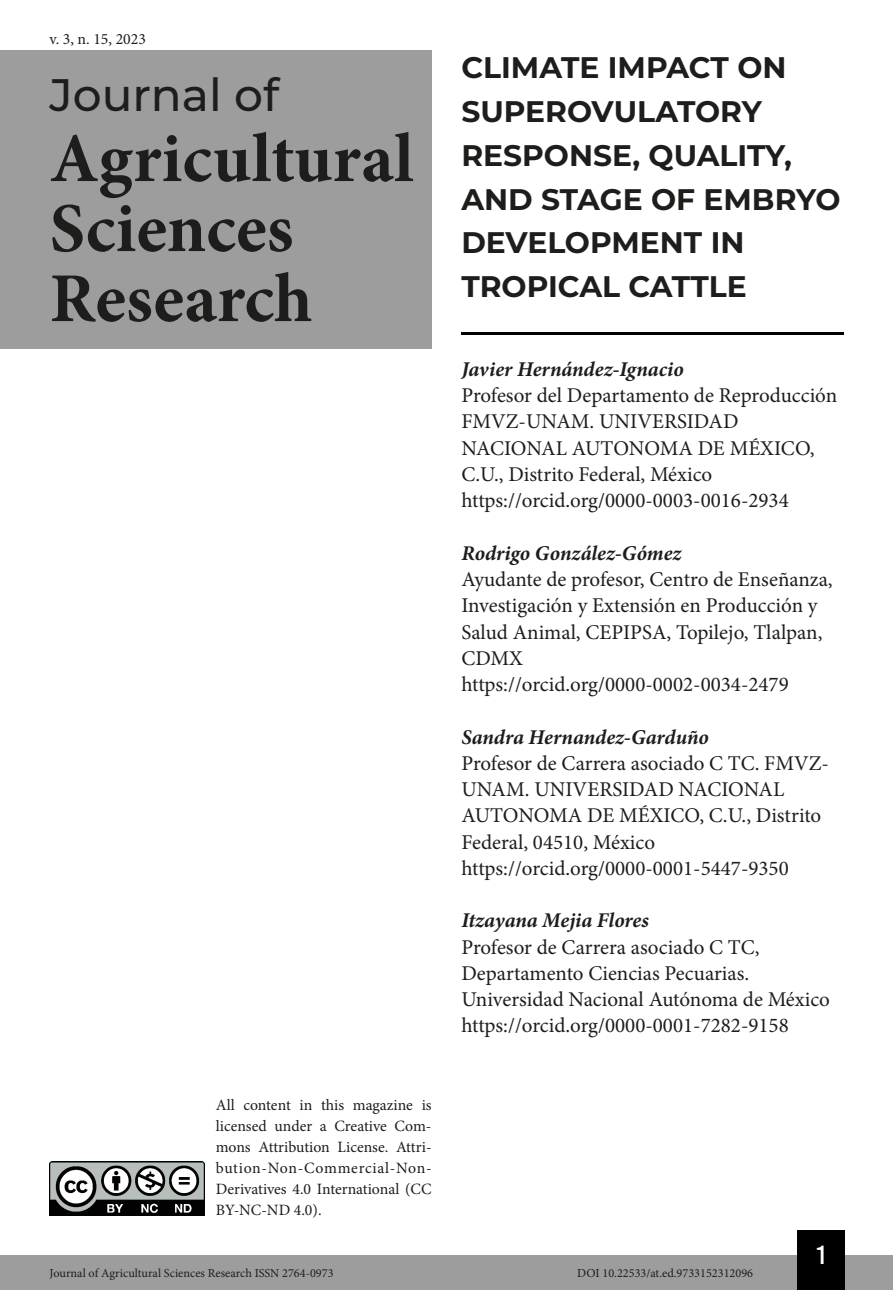
<style>
.page{position:relative;width:893px;height:1290px;background:#fff}
.page>*{position:absolute;margin:0;border:0;box-sizing:border-box;transform-origin:0 0}
.t1{font:700 70px/70px "Minion Pro";color:#1d1d1b}
.t2{font:500 45.5px "Montserrat";color:#1d1d1b}
.t3{font:700 29.75px/43.8px "Montserrat";color:#1d1d1b}
.t4{font:26.25px "Bebas Kai";color:#fff}
.t5{font:21px/26.2px "Minion Pro";color:#1d1d1b}
.t6{font:italic 700 21px "Minion Pro";letter-spacing:-.005em;color:#1d1d1b}
.t7{font:15.75px/21px "Minion Pro";color:#1d1d1b;text-align:justify}
.t8{font:12.25px "Minion Pro";color:#1d1d1b}
</style>
<div class="page">
<div style="left:0;top:1255px;width:893px;height:35px;background:#9d9d9d"></div>
<div style="left:797px;top:1230px;width:48px;height:60px;background:#000"></div>
<img style="left:50px;top:1161px;width:154px;height:54px">
<div style="left:0;top:50px;width:432px;height:298px;background:#9d9d9d"></div>
<hr style="left:461px;top:332px;width:382px;height:3px;background:#000">
<p class="t7" style="left:50px;top:28px;width:98px">v. 3, n. 15, 2023</p>
<h2 class="t2" style="left:50px;top:63px;width:231px">Journal of</h2>
<h1 class="t1" style="left:50px;top:123px;width:366px">Agricultural<br>Sciences<br>Research</h1>
<p class="t7" style="left:216px;top:1095px;width:217px">All content in this magazine is licensed under a Creative Com&shy;mons Attribution License. Attri&shy;bution-Non-Commercial-Non-Derivatives 4.0 International (CC BY-NC-ND 4.0).</p>
<h3 class="t3" style="left:461px;top:44px;width:381px">CLIMATE IMPACT ON<br>SUPEROVULATORY<br>RESPONSE, QUALITY,<br>AND STAGE OF EMBRYO<br>DEVELOPMENT IN<br>TROPICAL CATTLE</h3>
<p class="t6" style="left:461px;top:354px;width:224px">Javier Hernández-Ignacio</p>
<p class="t5" style="left:461px;top:382px;width:377px">Profesor del Departamento de Reproducción FMVZ-UNAM. UNIVERSIDAD NACIONAL AUTONOMA DE MÉXICO, C.U., Distrito Federal, México https://orcid.org/0000-0003-0016-2934</p>
<p class="t6" style="left:461px;top:538px;width:221px">Rodrigo González-Gómez</p>
<p class="t5" style="left:461px;top:566px;width:373px">Ayudante de profesor, Centro de Enseñanza, Investigación y Extensión en Producción y Salud Animal, CEPIPSA, Topilejo, Tlalpan, CDMX https://orcid.org/0000-0002-0034-2479</p>
<p class="t6" style="left:461px;top:722px;width:249px">Sandra Hernandez-Garduño</p>
<p class="t5" style="left:461px;top:750px;width:369px">Profesor de Carrera asociado C TC. FMVZ-UNAM. UNIVERSIDAD NACIONAL AUTONOMA DE MÉXICO, C.U., Distrito Federal, 04510, México https://orcid.org/0000-0001-5447-9350</p>
<p class="t6" style="left:461px;top:905px;width:189px">Itzayana Mejia Flores</p>
<p class="t5" style="left:461px;top:934px;width:370px">Profesor de Carrera asociado C TC, Departamento Ciencias Pecuarias.<br>Universidad Nacional Autónoma de México https://orcid.org/0000-0001-7282-9158</p>
<p class="t4" style="left:817px;top:1241px;width:10px">1</p>
<p class="t8" style="left:50px;top:1265px;width:285px">Journal of Agricultural Sciences Research ISSN 2764-0973</p>
<p class="t8" style="left:577px;top:1265px;width:177px">DOI 10.22533/at.ed.9733152312096</p>
</div>
